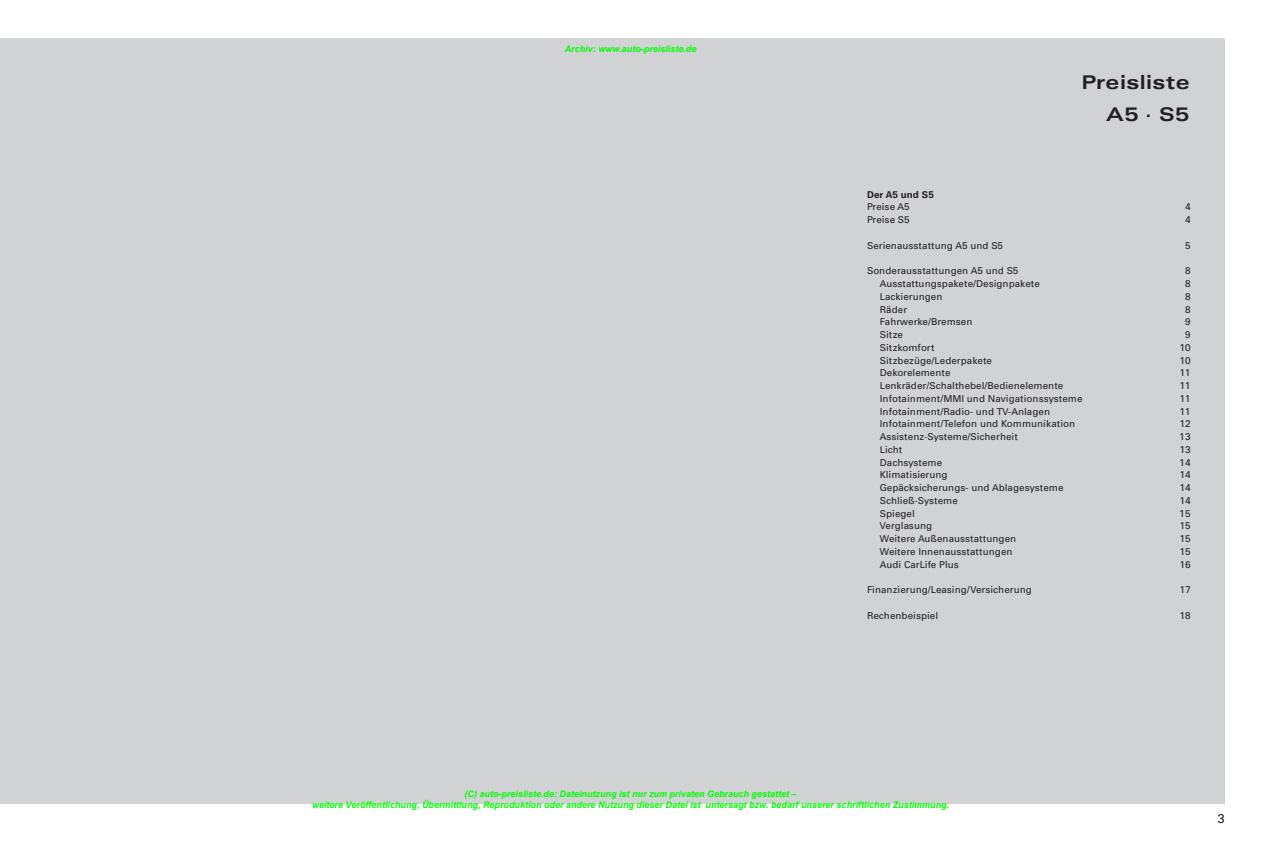
<style>
.page{position:relative;width:1263px;height:842px;background:#fff}
.page>*{position:absolute;margin:0;border:0;box-sizing:border-box;transform-origin:0 0}
.t1{font:700 19.5px/32px "Audi Sans Ext";letter-spacing:.03em;color:#231f20;text-align:right}
.t2{font:12.75px "Audi Sans";color:#231f20}
.t3{font:9.75px "Audi Sans";color:#231f20}
.t4{font:700 9.75px "Audi Sans";letter-spacing:.01em;color:#231f20}
.t5{font:italic 700 9px/10.8px "Arial";color:#0f0;text-align:center}
</style>
<div class="page">
<div style="left:0;top:38px;width:1225px;height:766px;background:#d1d2d4"></div>
<p class="t5" style="left:565px;top:44px;width:133px">Archiv: www.auto-preisliste.de</p>
<h1 class="t1" style="left:1082px;top:68px;width:109px">Preisliste<br>A5 · S5</h1>
<p class="t4" style="left:867px;top:191px;width:68px">Der A5 und S5</p>
<p class="t3" style="left:867px;top:203px;width:44px">Preise A5</p>
<p class="t3" style="left:1185px;top:203px;width:7px">4</p>
<p class="t3" style="left:867px;top:216px;width:44px">Preise S5</p>
<p class="t3" style="left:1185px;top:216px;width:7px">4</p>
<p class="t3" style="left:867px;top:242px;width:138px">Serienausstattung A5 und S5</p>
<p class="t3" style="left:1185px;top:242px;width:7px">5</p>
<p class="t3" style="left:867px;top:267px;width:153px">Sonderausstattungen A5 und S5</p>
<p class="t3" style="left:1185px;top:267px;width:7px">8</p>
<p class="t3" style="left:880px;top:280px;width:162px">Ausstattungspakete/Designpakete</p>
<p class="t3" style="left:1185px;top:280px;width:7px">8</p>
<p class="t3" style="left:880px;top:293px;width:64px">Lackierungen</p>
<p class="t3" style="left:1185px;top:293px;width:7px">8</p>
<p class="t3" style="left:880px;top:305px;width:29px">Räder</p>
<p class="t3" style="left:1185px;top:305px;width:7px">8</p>
<p class="t3" style="left:880px;top:318px;width:94px">Fahrwerke/Bremsen</p>
<p class="t3" style="left:1185px;top:318px;width:7px">9</p>
<p class="t3" style="left:880px;top:331px;width:25px">Sitze</p>
<p class="t3" style="left:1185px;top:331px;width:7px">9</p>
<p class="t3" style="left:880px;top:344px;width:56px">Sitzkomfort</p>
<p class="t3" style="left:1180px;top:344px;width:13px">10</p>
<p class="t3" style="left:880px;top:356px;width:114px">Sitzbezüge/Lederpakete</p>
<p class="t3" style="left:1180px;top:356px;width:13px">10</p>
<p class="t3" style="left:880px;top:369px;width:72px">Dekorelemente</p>
<p class="t3" style="left:1180px;top:369px;width:13px">11</p>
<p class="t3" style="left:880px;top:382px;width:185px">Lenkräder/Schalthebel/Bedienelemente</p>
<p class="t3" style="left:1180px;top:382px;width:13px">11</p>
<p class="t3" style="left:880px;top:395px;width:204px">Infotainment/MMI und Navigationssysteme</p>
<p class="t3" style="left:1180px;top:395px;width:13px">11</p>
<p class="t3" style="left:880px;top:408px;width:172px">Infotainment/Radio- und TV-Anlagen</p>
<p class="t3" style="left:1180px;top:408px;width:13px">11</p>
<p class="t3" style="left:880px;top:420px;width:197px">Infotainment/Telefon und Kommunikation</p>
<p class="t3" style="left:1180px;top:420px;width:13px">12</p>
<p class="t3" style="left:880px;top:433px;width:140px">Assistenz-Systeme/Sicherheit</p>
<p class="t3" style="left:1180px;top:433px;width:13px">13</p>
<p class="t3" style="left:880px;top:446px;width:24px">Licht</p>
<p class="t3" style="left:1180px;top:446px;width:13px">13</p>
<p class="t3" style="left:880px;top:459px;width:64px">Dachsysteme</p>
<p class="t3" style="left:1180px;top:459px;width:13px">14</p>
<p class="t3" style="left:880px;top:471px;width:69px">Klimatisierung</p>
<p class="t3" style="left:1180px;top:471px;width:13px">14</p>
<p class="t3" style="left:880px;top:484px;width:185px">Gepäcksicherungs- und Ablagesysteme</p>
<p class="t3" style="left:1180px;top:484px;width:13px">14</p>
<p class="t3" style="left:880px;top:497px;width:80px">Schließ-Systeme</p>
<p class="t3" style="left:1180px;top:497px;width:13px">14</p>
<p class="t3" style="left:880px;top:510px;width:37px">Spiegel</p>
<p class="t3" style="left:1180px;top:510px;width:13px">15</p>
<p class="t3" style="left:880px;top:522px;width:54px">Verglasung</p>
<p class="t3" style="left:1180px;top:522px;width:13px">15</p>
<p class="t3" style="left:880px;top:535px;width:138px">Weitere Außenausstattungen</p>
<p class="t3" style="left:1180px;top:535px;width:13px">15</p>
<p class="t3" style="left:880px;top:548px;width:134px">Weitere Innenausstattungen</p>
<p class="t3" style="left:1180px;top:548px;width:13px">15</p>
<p class="t3" style="left:880px;top:561px;width:81px">Audi CarLife Plus</p>
<p class="t3" style="left:1180px;top:561px;width:13px">16</p>
<p class="t3" style="left:867px;top:586px;width:166px">Finanzierung/Leasing/Versicherung</p>
<p class="t3" style="left:1180px;top:586px;width:13px">17</p>
<p class="t3" style="left:867px;top:612px;width:73px">Rechenbeispiel</p>
<p class="t3" style="left:1180px;top:612px;width:13px">18</p>
<p class="t5" style="left:312px;top:789px;width:639px">(C) auto-preisliste.de: Dateinutzung ist nur zum privaten Gebrauch gestattet –<br>weitere Veröffentlichung, Übermittlung, Reproduktion oder andere Nutzung dieser Datei ist untersagt bzw. bedarf unserer schriftlichen Zustimmung.</p>
<h2 class="t2" style="left:1217px;top:814px;width:9px">3</h2>
</div>
